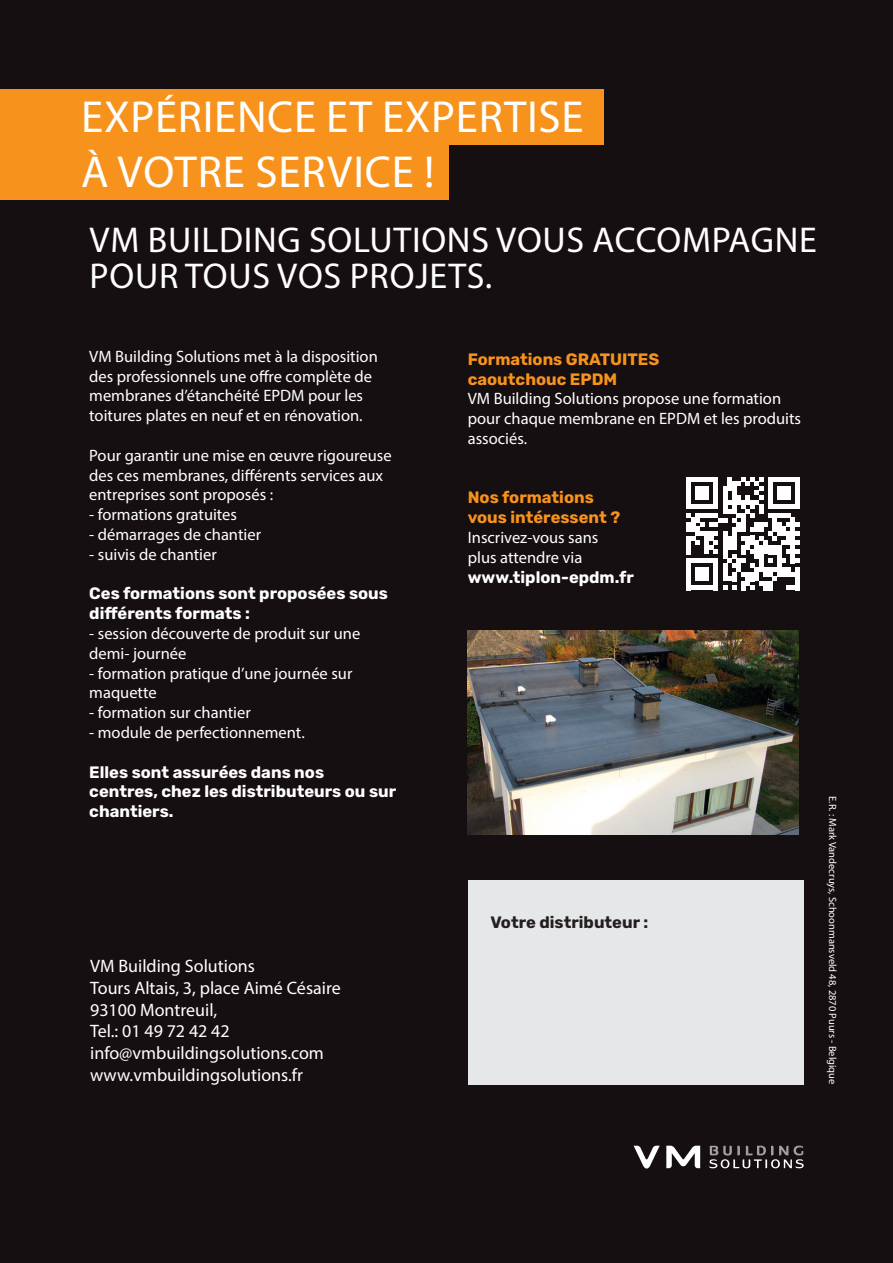
<style>
.page{position:relative;width:893px;height:1263px;background:#160f11}
.page>*{position:absolute;margin:0;border:0;box-sizing:border-box;transform-origin:0 0}
.TITLE_frame{font:45px "Myriad Pro";letter-spacing:.015em;color:#fff}
.TITLE_inside{font:36px/36px "Myriad Pro";letter-spacing:.02em;color:#fff}
.t1{font:18px "Myriad Pro";color:#fff}
.BODY{font:16.5px/19.8px "Myriad Pro";color:#fff}
.BODY-2{font:700 16.5px/19.8px "Rubik";color:#fff}
.TUSSENTITEL{font:700 16.5px "Rubik";color:#f7931d}
.t2{font:700 16.5px "Rubik";color:#231f20}
.BODY-3{font:10.5px "Myriad Pro";color:#fff}
</style>
<div class="page">
<svg style="left:709px;top:1145px;width:95px;height:23px"></svg>
<svg style="left:634px;top:1146px;width:66px;height:22px"></svg>
<div style="left:0;top:89px;width:603px;height:56px;background:#f7931d"></div>
<div style="left:0;top:145px;width:449px;height:55px;background:#f7931d"></div>
<div style="left:468px;top:880px;width:336px;height:204px;background:#e6e7e9"></div>
<img style="left:468px;top:630px;width:330px;height:204px">
<svg style="left:686px;top:477px;width:114px;height:113px"></svg>
<div style="left:795px;top:568px;width:5px;height:13px;background:#fff"></div>
<div style="left:795px;top:581px;width:5px;height:9px;background:#fff"></div>
<p class="TITLE_frame" style="left:81px;top:89px;width:504px">EXPÉRIENCE ET EXPERTISE</p>
<p class="TITLE_frame" style="left:81px;top:144px;width:355px">À VOTRE SERVICE !</p>
<p class="TITLE_inside" style="left:90px;top:222px;width:729px">VM BUILDING SOLUTIONS VOUS ACCOMPAGNE<br>POUR TOUS VOS PROJETS.</p>
<p class="BODY" style="left:89px;top:346px;width:290px">VM Building Solutions met à la disposition des professionnels une offre complète de membranes d’étanchéité EPDM pour les toitures plates en neuf et en rénovation.</p>
<p class="BODY" style="left:89px;top:445px;width:304px">Pour garantir une mise en œuvre rigoureuse des ces membranes, différents services aux entreprises sont proposés :</p>
<p class="BODY" style="left:89px;top:504px;width:149px">- formations gratuites</p>
<p class="BODY" style="left:89px;top:524px;width:173px">- démarrages de chantier</p>
<p class="BODY" style="left:89px;top:544px;width:129px">- suivis de chantier</p>
<p class="BODY-2" style="left:89px;top:584px;width:300px">Ces formations sont proposées sous différents formats :</p>
<p class="BODY" style="left:89px;top:623px;width:272px">- session découverte de produit sur une demi- journée</p>
<p class="BODY" style="left:89px;top:663px;width:265px">- formation pratique d’une journée sur maquette</p>
<p class="BODY" style="left:89px;top:702px;width:163px">- formation sur chantier</p>
<p class="BODY" style="left:89px;top:722px;width:217px">- module de perfectionnement.</p>
<p class="BODY-2" style="left:89px;top:762px;width:308px">Elles sont assurées dans nos centres, chez les distributeurs ou sur chantiers.</p>
<p class="t1" style="left:90px;top:955px;width:166px">VM Building Solutions</p>
<p class="t1" style="left:90px;top:977px;width:252px">Tours Altais, 3, place Aimé Césaire</p>
<p class="t1" style="left:90px;top:998px;width:128px">93100 Montreuil,</p>
<p class="t1" style="left:90px;top:1020px;width:141px">Tel.: 01 49 72 42 42</p>
<p class="t1" style="left:90px;top:1042px;width:235px">info@vmbuildingsolutions.com</p>
<p class="t1" style="left:90px;top:1063px;width:214px">www.vmbuildingsolutions.fr</p>
<p class="TUSSENTITEL" style="left:468px;top:349px;width:193px">Formations GRATUITES</p>
<p class="TUSSENTITEL" style="left:468px;top:369px;width:151px">caoutchouc EPDM</p>
<p class="BODY" style="left:468px;top:389px;width:335px">VM Building Solutions propose une formation pour chaque membrane en EPDM et les produits associés.</p>
<p class="TUSSENTITEL" style="left:468px;top:488px;width:128px">Nos formations</p>
<p class="TUSSENTITEL" style="left:468px;top:508px;width:154px">vous intéressent ?</p>
<p class="BODY" style="left:468px;top:527px;width:132px">Inscrivez-vous sans</p>
<p class="BODY" style="left:468px;top:547px;width:116px">plus attendre via</p>
<p class="BODY-2" style="left:468px;top:567px;width:168px">www.tiplon-epdm.fr</p>
<p class="t2" style="left:490px;top:912px;width:159px">Votre distributeur :</p>
<p class="BODY-3" style="left:839px;top:796px;width:290px;rotate:90deg">E.R. : Mark Vandecruys, Schoonmansveld 48, 2870 Puurs - Belgique</p>
</div>
